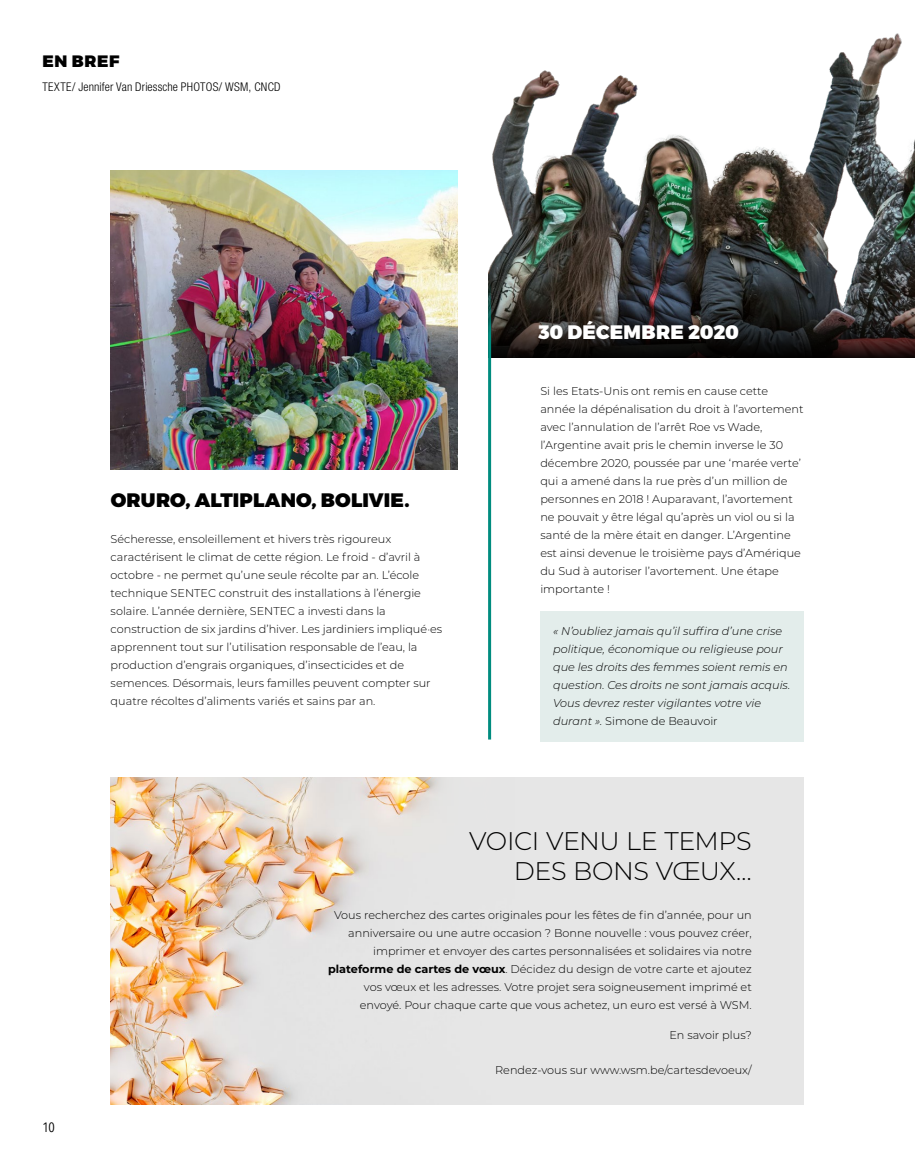
<style>
.page{position:relative;width:915px;height:1170px;background:#fff}
.page>*{position:absolute;margin:0;border:0;box-sizing:border-box;transform-origin:0 0}
.t1{font:300 25.5px/30px "Montserrat";letter-spacing:-.015em;color:#000;text-align:right}
.t2{font:900 19.5px "Montserrat";letter-spacing:.005em;color:#000}
.t3{font:900 19.5px "Montserrat";letter-spacing:.01em;color:#fff}
.t4{font:900 16.5px "Montserrat";letter-spacing:.04em;color:#000}
.t5{font:13.5px "Avenir Next Condensed";color:#000}
.t6{font:300 condensed 12px "Helvetica Neue LT Std";letter-spacing:.015em;color:#000}
.t7{font:300 11.25px/18px "Montserrat";color:#000}
.t8{font:italic 300 11.25px/18px "Montserrat";color:#000}
.s1{font-style:normal}
.s2{font-weight:700}
</style>
<div class="page">
<div style="left:540px;top:611px;width:263px;height:131px;background:#e3edeb"></div>
<div style="left:111px;top:777px;width:692px;height:327px;background:#e6e6e6"></div>
<img style="left:111px;top:777px;width:328px;height:327px">
<img style="left:111px;top:170px;width:346px;height:299px">
<img style="left:488px;top:33px;width:426px;height:257px">
<svg style="left:491px;top:290px;width:423px;height:68px;background:#272424"></svg>
<hr style="left:488px;top:276px;width:3px;height:463px;background:#008c7f">
<h3 class="t4" style="left:43px;top:50px;width:79px">EN BREF</h3>
<p class="t6" style="left:43px;top:80px;width:239px">TEXTE/ Jennifer Van Driessche PHOTOS/ WSM, CNCD</p>
<h2 class="t2" style="left:111px;top:488px;width:300px">ORURO, ALTIPLANO, BOLIVIE.</h2>
<p class="t7" style="left:111px;top:530px;width:333px">Sécheresse, ensoleillement et hivers très rigoureux caractérisent le climat de cette région. Le froid - d’avril à octobre - ne permet qu’une seule récolte par an. L’école technique SENTEC construit des installations à l’énergie solaire. L’année dernière, SENTEC a investi dans la construction de six jardins d’hiver. Les jardiniers impliqué·es apprennent tout sur l’utilisation responsable de l’eau, la production d’engrais organiques, d’insecticides et de semences. Désormais, leurs familles peuvent compter sur quatre récoltes d’aliments variés et sains par an.</p>
<h2 class="t3" style="left:538px;top:320px;width:202px">30 DÉCEMBRE 2020</h2>
<p class="t7" style="left:540px;top:382px;width:265px">Si les Etats-Unis ont remis en cause cette année la dépénalisation du droit à l’avortement avec l’annulation de l’arrêt Roe vs Wade, l’Argentine avait pris le chemin inverse le 30 décembre 2020, poussée par une ‘marée verte’ qui a amené dans la rue près d’un million de personnes en 2018 ! Auparavant, l’avortement ne pouvait y être légal qu’après un viol ou si la santé de la mère était en danger. L’Argentine est ainsi devenue le troisième pays d’Amérique du Sud à autoriser l’avortement. Une étape importante !</p>
<p class="t8" style="left:553px;top:621px;width:238px">« N’oubliez jamais qu’il suffira d’une crise politique, économique ou religieuse pour que les droits des femmes soient remis en question. Ces droits ne sont jamais acquis.<br>Vous devrez rester vigilantes votre vie durant ». <span class="s1">Simone de Beauvoir</span></p>
<p class="t5" style="left:43px;top:1115px;width:14px">10</p>
<h1 class="t1" style="left:469px;top:825px;width:284px">VOICI VENU LE TEMPS<br>DES BONS VŒUX…</h1>
<p class="t7" style="left:328px;top:905px;width:425px;text-align:right">Vous recherchez des cartes originales pour les fêtes de fin d’année, pour un anniversaire ou une autre occasion ? Bonne nouvelle : vous pouvez créer, imprimer et envoyer des cartes personnalisées et solidaires via notre <span class="s2">plateforme de cartes de vœux</span>. Décidez du design de votre carte et ajoutez vos vœux et les adresses. Votre projet sera soigneusement imprimé et envoyé. Pour chaque carte que vous achetez, un euro est versé à WSM.</p>
<p class="t7" style="left:669px;top:1025px;width:84px">En savoir plus?</p>
<p class="t7" style="left:495px;top:1060px;width:258px">Rendez-vous sur www.wsm.be/cartesdevoeux/</p>
</div>
